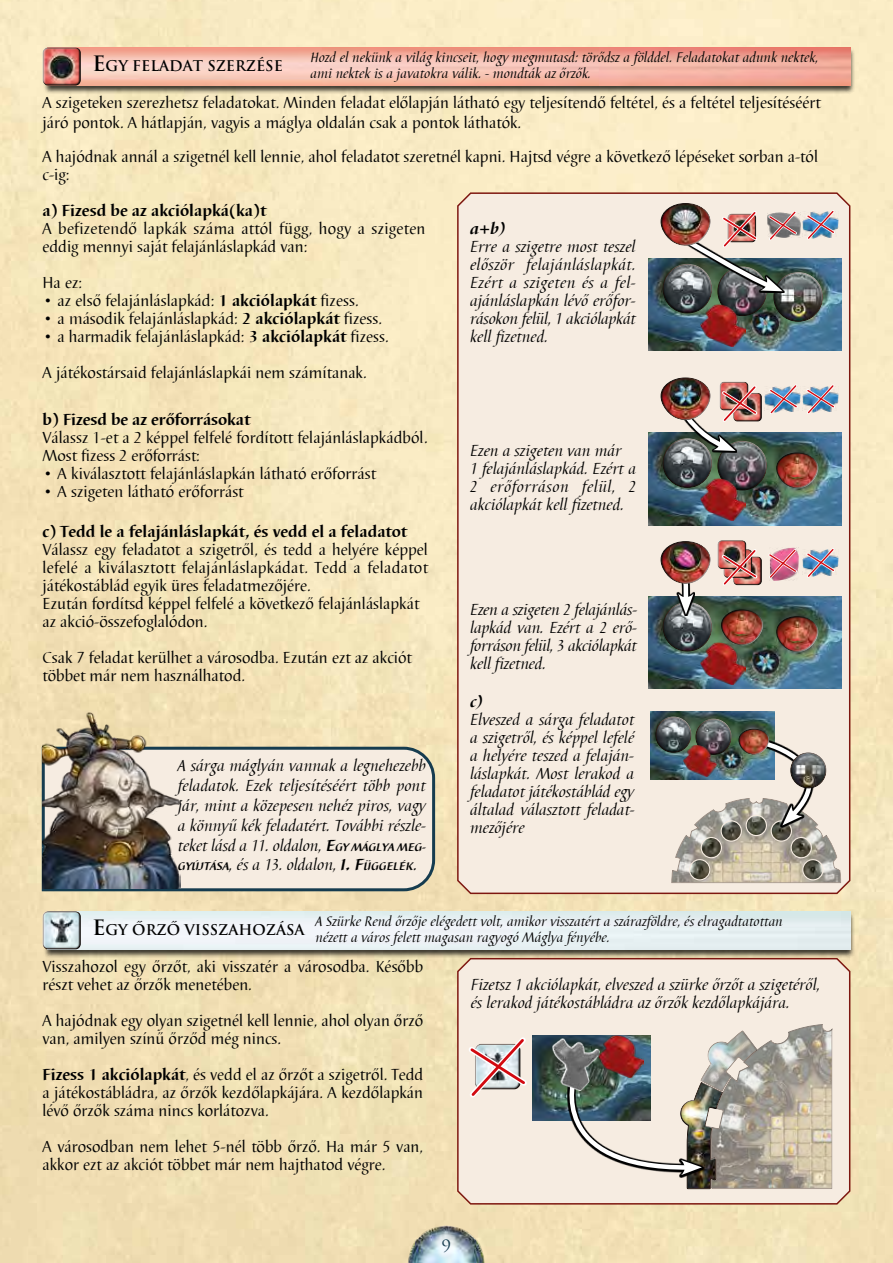
<style>
.page{position:relative;width:893px;height:1263px;background:#fff}
.page>*{position:absolute;margin:0;border:0;box-sizing:border-box;transform-origin:0 0}
.t1{font:16.5px/18px "Barbedor Com";color:#000}
.t2{font:italic 16.5px/18px "Barbedor Com";color:#000;text-align:justify}
.t3{font:700 16.5px "Barbedor Com";color:#000}
.t4{font:italic 700 16.5px "Barbedor Com";color:#000}
.t5{font:16.5px "Trajan";color:#163c4f}
.t6{font:700 14.4px "Trajan Pro";color:#000}
.t7{font:italic 14.25px/16.5px "Barbedor Com";color:#000}
.t8{font:italic 700 11.55px "Barbedor Com";color:#000}
.s1{font-size:20.7px}
.s2{font-weight:700}
.s3{font-weight:700;font-size:11.55px}
.s4{font-weight:400;font-size:16.5px}
.s5{font-size:16.5px}
</style>
<div class="page">
<svg style="left:40px;top:745px;width:397px;height:148px"></svg>
<svg style="left:456px;top:958px;width:395px;height:247px"></svg>
<div style="left:456px;top:191px;width:395px;height:704px;background:#f6ece1"></div>
<div style="left:43px;top:47px;width:812px;height:47px;background:#000;opacity:.75"></div>
<img style="left:83px;top:47px;width:767px;height:39px">
<div style="left:41px;top:47px;width:39px;height:41px;background:#fff;opacity:.75"></div>
<div style="left:44px;top:47px;width:39px;height:42px;background:#000;opacity:.75"></div>
<div style="left:43px;top:911px;width:812px;height:47px;background:#000;opacity:.75"></div>
<img style="left:83px;top:911px;width:767px;height:38px">
<div style="left:41px;top:910px;width:39px;height:42px;background:#fff;opacity:.75"></div>
<div style="left:44px;top:910px;width:39px;height:42px;background:#000;opacity:.75"></div>
<img style="left:43px;top:712px;width:138px;height:176px">
<img style="left:533px;top:1036px;width:13px;height:85px">
<img style="left:546px;top:1020px;width:286px;height:169px">
<svg style="left:464px;top:1032px;width:68px;height:71px"></svg>
<img style="left:649px;top:596px;width:192px;height:93px">
<div style="left:663px;top:602px;width:49px;height:36px;background:#fff;opacity:.75"></div>
<div style="left:661px;top:611px;width:51px;height:42px;background:#000;opacity:.75"></div>
<div style="left:734px;top:555px;width:29px;height:32px;background:#000;opacity:.75"></div>
<svg style="left:676px;top:615px;width:19px;height:1px"></svg>
<svg style="left:660px;top:541px;width:51px;height:74px"></svg>
<div style="left:675px;top:542px;width:37px;height:43px;background:#fff;opacity:.75"></div>
<div style="left:659px;top:539px;width:45px;height:45px;background:#000;opacity:.75"></div>
<img style="left:700px;top:642px;width:45px;height:42px">
<div style="left:788px;top:616px;width:31px;height:36px;background:#fff;opacity:.75"></div>
<div style="left:774px;top:614px;width:39px;height:38px;background:#000;opacity:.75"></div>
<div style="left:733px;top:609px;width:31px;height:36px;background:#fff;opacity:.75"></div>
<div style="left:719px;top:608px;width:39px;height:37px;background:#000;opacity:.75"></div>
<img style="left:837px;top:550px;width:1px;height:26px">
<img style="left:766px;top:545px;width:71px;height:36px">
<div style="left:717px;top:539px;width:27px;height:32px;background:#fff;opacity:.75"></div>
<div style="left:718px;top:539px;width:29px;height:32px;background:#000;opacity:.75"></div>
<img style="left:719px;top:546px;width:41px;height:43px">
<img style="left:650px;top:711px;width:124px;height:68px">
<div style="left:694px;top:718px;width:39px;height:26px;background:#fff;opacity:.75"></div>
<div style="left:694px;top:725px;width:39px;height:31px;background:#000;opacity:.75"></div>
<img style="left:671px;top:729px;width:175px;height:154px">
<div style="left:748px;top:728px;width:22px;height:28px;background:#fff;opacity:.75"></div>
<div style="left:737px;top:727px;width:28px;height:29px;background:#000;opacity:.75"></div>
<div style="left:654px;top:716px;width:38px;height:26px;background:#fff;opacity:.75"></div>
<div style="left:654px;top:723px;width:38px;height:31px;background:#000;opacity:.75"></div>
<div style="left:789px;top:752px;width:38px;height:25px;background:#fff;opacity:.75"></div>
<div style="left:789px;top:759px;width:38px;height:31px;background:#000;opacity:.75"></div>
<img style="left:649px;top:432px;width:192px;height:93px">
<div style="left:661px;top:447px;width:51px;height:43px;background:#000;opacity:.75"></div>
<div style="left:734px;top:392px;width:29px;height:31px;background:#000;opacity:.75"></div>
<div style="left:788px;top:452px;width:31px;height:36px;background:#fff;opacity:.75"></div>
<div style="left:774px;top:451px;width:39px;height:37px;background:#000;opacity:.75"></div>
<img style="left:765px;top:386px;width:73px;height:27px">
<div style="left:717px;top:441px;width:50px;height:36px;background:#fff;opacity:.75"></div>
<div style="left:716px;top:450px;width:51px;height:42px;background:#000;opacity:.75"></div>
<svg style="left:681px;top:452px;width:56px;height:1px"></svg>
<img style="left:660px;top:377px;width:100px;height:75px">
<div style="left:675px;top:378px;width:37px;height:43px;background:#fff;opacity:.75"></div>
<div style="left:659px;top:375px;width:45px;height:46px;background:#000;opacity:.75"></div>
<img style="left:649px;top:258px;width:192px;height:93px">
<img style="left:837px;top:212px;width:1px;height:26px">
<div style="left:716px;top:275px;width:51px;height:43px;background:#000;opacity:.75"></div>
<div style="left:772px;top:281px;width:51px;height:43px;background:#000;opacity:.75"></div>
<img style="left:660px;top:203px;width:177px;height:111px">
<div style="left:675px;top:204px;width:37px;height:43px;background:#fff;opacity:.75"></div>
<div style="left:659px;top:201px;width:45px;height:45px;background:#000;opacity:.75"></div>
<svg style="left:767px;top:382px;width:70px;height:35px"></svg>
<svg style="left:552px;top:1038px;width:48px;height:52px"></svg>
<img style="left:553px;top:1039px;width:45px;height:50px">
<img style="left:406px;top:1224px;width:81px;height:39px">
<div style="left:433px;top:1229px;width:27px;height:32px;background:#fff;opacity:.75"></div>
<img style="left:700px;top:479px;width:45px;height:42px">
<img style="left:700px;top:304px;width:45px;height:42px">
<p class="t6" style="left:92px;top:59px;width:192px"><span class="s1">E</span>GY FELADAT SZERZÉSE</p>
<p class="t7" style="left:310px;top:49px;width:510px">Hozd el nekünk a világ kincseit, hogy megmutasd: törődsz a földdel. Feladatokat adunk nektek, ami nektek is a javatokra válik. - mondták az őrzők.</p>
<p class="t1" style="left:43px;top:93px;width:780px;line-height:19.8px">A szigeteken szerezhetsz feladatokat. Minden feladat előlapján látható egy teljesítendő feltétel, és a feltétel teljesítéséért járó pontok. A hátlapján, vagyis a máglya oldalán csak a pontok láthatók.</p>
<p class="t1" style="left:43px;top:148px;width:777px">A hajódnak annál a szigetnél kell lennie, ahol feladatot szeretnél kapni. Hajtsd végre a következő lépéseket sorban a-tól c-ig:</p>
<p class="t3" style="left:43px;top:201px;width:225px">a) Fizesd be az akciólapká(ka)t</p>
<p class="t1" style="left:43px;top:220px;width:385px">A befizetendő lapkák száma attól függ, hogy a szigeten eddig mennyi saját felajánláslapkád van:</p>
<p class="t1" style="left:43px;top:274px;width:41px">Ha ez:</p>
<p class="t1" style="left:43px;top:292px;width:318px">• az első felajánláslapkád: <span class="s2">1 akciólapkát</span> fizess.</p>
<p class="t1" style="left:43px;top:310px;width:341px">• a második felajánláslapkád: <span class="s2">2 akciólapkát</span> fizess.</p>
<p class="t1" style="left:43px;top:319px;width:348px;line-height:36px">• a harmadik felajánláslapkád: <span class="s2">3 akciólapkát</span> fizess.<br>A játékostársaid felajánláslapkái nem számítanak.</p>
<p class="t3" style="left:43px;top:410px;width:209px">b) Fizesd be az erőforrásokat</p>
<p class="t1" style="left:43px;top:429px;width:387px">Válassz 1-et a 2 képpel felfelé fordított felajánláslapkádból.<br>Most fizess 2 erőforrást:</p>
<p class="t1" style="left:43px;top:465px;width:335px">• A kiválasztott felajánláslapkán látható erőforrást</p>
<p class="t1" style="left:43px;top:483px;width:203px">• A szigeten látható erőforrást</p>
<p class="t3" style="left:43px;top:522px;width:366px">c) Tedd le a felajánláslapkát, és vedd el a feladatot</p>
<p class="t1" style="left:43px;top:541px;width:387px">Válassz egy feladatot a szigetről, és tedd a helyére képpel lefelé a kiválasztott felajánláslapkádat. Tedd a feladatot játékostáblád egyik üres feladatmezőjére.<br>Ezután fordítsd képpel felfelé a következő felajánláslapkát az akció-összefoglalódon.</p>
<p class="t1" style="left:43px;top:649px;width:371px">Csak 7 feladat kerülhet a városodba. Ezután ezt az akciót többet már nem használhatod.</p>
<p class="t4" style="left:470px;top:219px;width:37px">a+b)</p>
<p class="t2" style="left:470px;top:238px;width:167px">Erre a szigetre most teszel először felajánláslapkát.<br>Ezért a szigeten és a fel&shy;ajánláslapkán lévő erőfor&shy;rásokon felül, 1 akciólapkát kell fizetned.</p>
<p class="t2" style="left:470px;top:442px;width:168px;text-align:left">Ezen a szigeten van már<br>1 felajánláslapkád. Ezért a<br>2 erőforráson felül, 2 akciólapkát kell fizetned.</p>
<p class="t2" style="left:470px;top:601px;width:169px">Ezen a szigeten 2 felajánlás&shy;lapkád van. Ezért a 2 erő&shy;forráson felül, 3 akciólapkát kell fizetned.</p>
<p class="t4" style="left:470px;top:692px;width:14px">c)</p>
<p class="t2" style="left:470px;top:711px;width:166px">Elveszed a sárga feladatot a szigetről, és képpel lefelé a helyére teszed a felaján&shy;láslapkát. Most lerakod a feladatot játékostáblád egy általad választott feladat&shy;mezőjére</p>
<p class="t2" style="left:178px;top:756px;width:250px;line-height:19.8px">A sárga máglyán vannak a legnehezebb feladatok. Ezek teljesítéséért több pont jár, mint a közepesen nehéz piros, vagy a könnyű kék feladatért. További részle&shy;teket lásd a 11. oldalon, <span class="s2">E</span><span class="s3">GY MÁGLYA MEG-</span></p>
<p class="t8" style="left:178px;top:860px;width:240px">GYÚJTÁSA<span class="s4">, és a 13. oldalon,</span> <span class="s5">I. F</span>ÜGGELÉK.</p>
<p class="t6" style="left:92px;top:923px;width:214px"><span class="s1">E</span>GY ŐRZŐ VISSZAHOZÁSA</p>
<p class="t7" style="left:316px;top:913px;width:469px">A Szürke Rend őrzője elégedett volt, amikor visszatért a szárazföldre, és elragadtatottan nézett a város felett magasan ragyogó Máglya fényébe.</p>
<p class="t1" style="left:43px;top:958px;width:382px">Visszahozol egy őrzőt, aki visszatér a városodba. Később részt vehet az őrzők menetében.</p>
<p class="t1" style="left:43px;top:1012px;width:382px">A hajódnak egy olyan szigetnél kell lennie, ahol olyan őrző van, amilyen színű őrződ még nincs.</p>
<p class="t1" style="left:43px;top:1066px;width:382px;text-align:justify"><span class="s2">Fizess 1 akciólapkát</span>, és vedd el az őrzőt a szigetről. Tedd a játékostábládra, az őrzők kezdőlapkájára. A kezdőlapkán lévő őrzők száma nincs korlátozva.</p>
<p class="t1" style="left:43px;top:1138px;width:382px">A városodban nem lehet 5-nél több őrző. Ha már 5 van, akkor ezt az akciót többet már nem hajthatod végre.</p>
<p class="t2" style="left:471px;top:976px;width:351px">Fizetsz 1 akciólapkát, elveszed a szürke őrzőt a szigetéről, és lerakod játékostábládra az őrzők kezdőlapkájára.</p>
<p class="t5" style="left:442px;top:1236px;width:11px">9</p>
</div>
